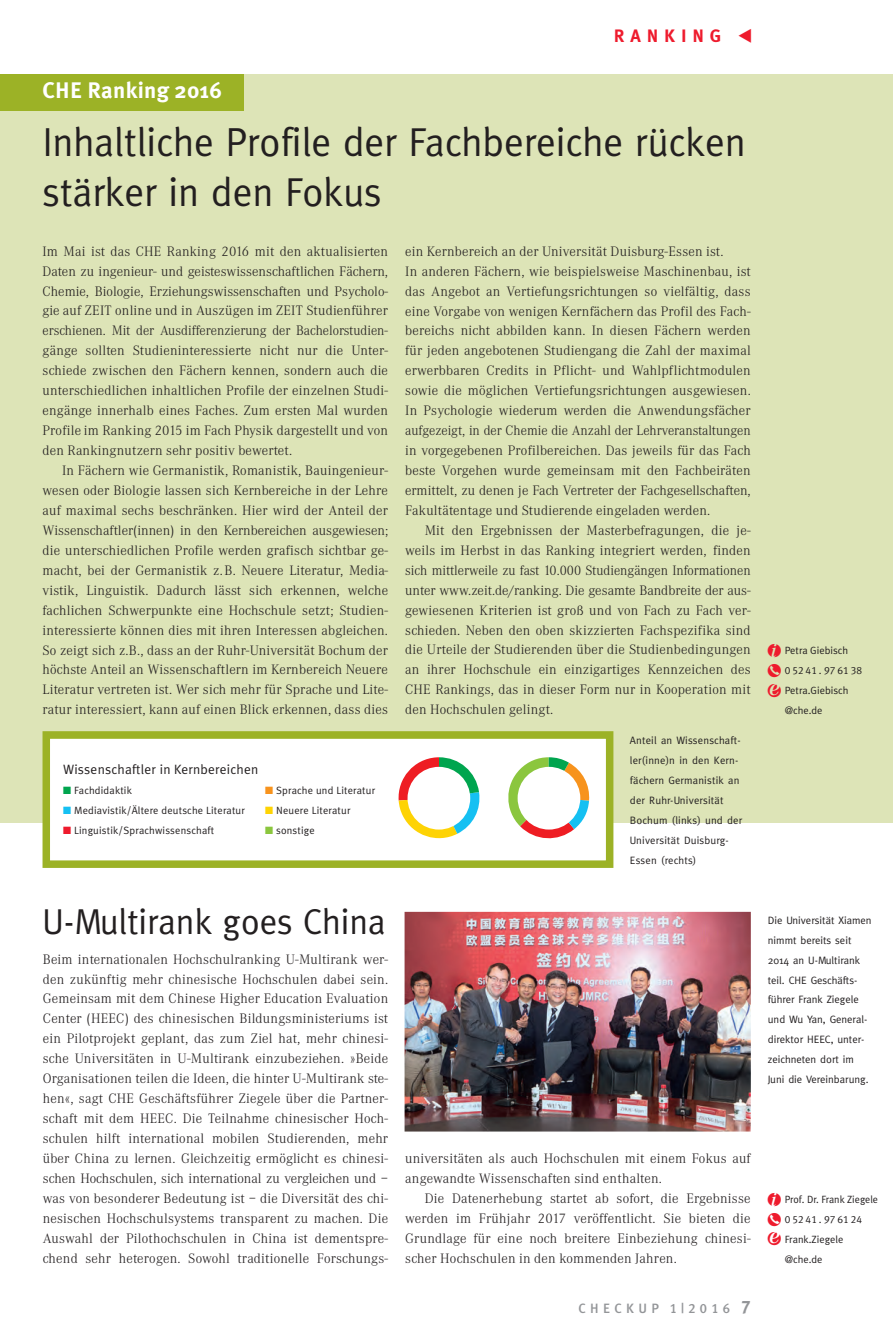
<style>
.page{position:relative;width:893px;height:1340px;background:#fff}
.page>*{position:absolute;margin:0;border:0;box-sizing:border-box;transform-origin:0 0}
.t1{font:40.5px/49.8px "Meta";color:#231f20}
.t2{font:36px "Meta";color:#231f20}
.t3{font:700 22.5px "Meta Plus";letter-spacing:.015em;color:#fff}
.t4{font:700 18px "Meta Plus";letter-spacing:.33em;color:#ee1b2d}
.t5{font:300 14.25px/20px "Corporate A";letter-spacing:.015em;color:#231f20;text-align:justify}
.t6{font:13.5px "Meta Plus Normal";letter-spacing:.015em;color:#231f20}
.t7{font:13.5px "Meta Plus Medium Caps";letter-spacing:.32em;color:#939598}
.t8{font:10.65px/20px "Meta";color:#231f20}
.t9{font:10.5px/20px "Meta Plus Normal";letter-spacing:.015em;color:#231f20}
.t10{font:10.5px "Meta Plus Normal Caps";letter-spacing:.015em;color:#231f20}
.s1{color:#00a54f}
.s2{color:#15c0f2}
.s3{color:#ee1b2d}
.s4{color:#f7931d}
.s5{color:#fed304}
.s6{color:#8bc63e}
.s7{font-family:"Meta Plus Bold Caps";font-size:18px}
</style>
<div class="page">
<div style="left:0;top:74px;width:893px;height:749px;background:#dde4b7"></div>
<div style="left:50px;top:738px;width:556px;height:122px;background:#fff"></div>
<div style="left:43px;top:731px;width:570px;height:137px;border:8px solid #9cb226"></div>
<svg style="left:399px;top:757px;width:81px;height:81px"></svg>
<svg style="left:508px;top:757px;width:81px;height:81px"></svg>
<div style="left:408px;top:766px;width:62px;height:63px;background:#fff;border-radius:50%"></div>
<div style="left:518px;top:766px;width:62px;height:63px;background:#fff;border-radius:50%"></div>
<div style="left:0;top:74px;width:244px;height:37px;background:#9cb226"></div>
<img style="left:405px;top:911px;width:346px;height:220px">
<h3 class="t3" style="left:43px;top:77px;width:181px">CHE Ranking 2016</h3>
<p class="t4" style="left:614px;top:26px;width:109px">RANKING</p>
<h1 class="t1" style="left:43px;top:117px;width:705px">Inhaltliche Profile der Fachbereiche rücken stärker in den Fokus</h1>
<p class="t5" style="left:43px;top:241px;width:347px">Im Mai ist das CHE Ranking 2016 mit den aktualisierten Daten zu ingenieur- und geisteswissenschaftlichen Fächern, Chemie, Biologie, Erziehungswissenschaften und Psycholo&shy;gie auf ZEIT online und in Auszügen im ZEIT Studienführer erschienen. Mit der Ausdifferenzierung der Bachelorstudien - gänge sollten Studieninteressierte nicht nur die Unter&shy;schiede zwischen den Fächern kennen, sondern auch die unterschiedlichen inhaltlichen Profile der einzelnen Studi&shy;engänge innerhalb eines Faches. Zum ersten Mal wurden Profile im Ranking 2015 im Fach Physik dargestellt und von den Rankingnutzern sehr positiv bewertet.</p>
<p class="t5" style="left:43px;top:460px;width:347px;text-indent:19px">In Fächern wie Germanistik, Romanistik, Bauingenieur&shy;wesen oder Biologie lassen sich Kernbereiche in der Lehre auf maximal sechs beschränken. Hier wird der Anteil der Wissenschaftler(innen) in den Kernbereichen ausgewiesen; die unterschiedlichen Profile werden grafisch sichtbar ge&shy;macht, bei der Germanistik z.B. Neuere Literatur, Media - vistik, Linguistik. Dadurch lässt sich erkennen, welche fach lichen Schwerpunkte eine Hochschule setzt; Studien - interessierte können dies mit ihren Interessen abgleichen.<br>So zeigt sich z.B., dass an der Ruhr-Universität Bochum der höchste Anteil an Wissenschaftlern im Kernbereich Neuere Literatur vertreten ist. Wer sich mehr für Sprache und Lite&shy;ratur interessiert, kann auf einen Blick erkennen, dass dies</p>
<p class="t5" style="left:405px;top:241px;width:347px;text-align:left">ein Kernbereich an der Universität Duisburg-Essen ist.<br>In anderen Fächern, wie beispielsweise Maschinenbau, ist das Angebot an Vertiefungsrichtungen so vielfältig, dass eine Vorgabe von wenigen Kernfächern das Profil des Fach&shy;bereichs nicht abbilden kann. In diesen Fächern werden für jeden angebotenen Studiengang die Zahl der maximal erwerbbaren Credits in Pflicht- und Wahlpflichtmodulen sowie die möglichen Vertiefungsrichtungen ausgewiesen.<br>In Psychologie wiederum werden die Anwendungsfächer aufgezeigt, in der Chemie die Anzahl der Lehrveranstaltungen in vorgegebenen Profilbereichen. Das jeweils für das Fach beste Vorgehen wurde gemeinsam mit den Fachbeiräten ermittelt, zu denen je Fach Vertreter der Fachgesellschaften, Fakultätentage und Studierende eingeladen werden.</p>
<p class="t5" style="left:405px;top:520px;width:347px;text-indent:19px">Mit den Ergebnissen der Masterbefragungen, die je&shy;weils im Herbst in das Ranking integriert werden, finden sich mittlerweile zu fast 10.000 Studiengängen Informationen unter www.zeit.de/ranking. Die gesamte Bandbreite der aus - gewiesenen Kriterien ist groß und von Fach zu Fach ver&shy;schieden. Neben den oben skizzierten Fachspezifika sind die Urteile der Studierenden über die Studienbedingungen an ihrer Hochschule ein einzigartiges Kennzeichen des CHE Rankings, das in dieser Form nur in Kooperation mit den Hochschulen gelingt.</p>
<p class="t6" style="left:63px;top:761px;width:197px">Wissenschaftler in Kernbereichen</p>
<p class="t9" style="left:63px;top:780px;width:70px"><span class="s1">■</span> Fachdidaktik</p>
<p class="t9" style="left:63px;top:800px;width:183px"><span class="s2">■</span> Mediavistik/Ältere deutsche Literatur</p>
<p class="t9" style="left:63px;top:820px;width:153px"><span class="s3">■</span> Linguistik/Sprachwissenschaft</p>
<p class="t9" style="left:265px;top:780px;width:112px"><span class="s4">■</span> Sprache und Literatur</p>
<p class="t9" style="left:265px;top:800px;width:87px"><span class="s5">■</span> Neuere Literatur</p>
<p class="t9" style="left:265px;top:820px;width:51px"><span class="s6">■</span> sonstige</p>
<p class="t8" style="left:630px;top:730px;width:114px">Anteil an Wissen schaft - ler(inne)n in den Kern - fächern Germanistik an der Ruhr-Universität<br>Bochum (links) und der<br>Universität Duisburg-<br>Essen (rechts)</p>
<p class="t9" style="left:785px;top:641px;width:65px">Petra Giebisch</p>
<p class="t10" style="left:785px;top:664px;width:79px">05241.976138</p>
<p class="t9" style="left:785px;top:680px;width:65px">Petra.Giebisch @che.de</p>
<h2 class="t2" style="left:43px;top:900px;width:345px">U-Multirank goes China</h2>
<p class="t5" style="left:43px;top:948px;width:347px">Beim internationalen Hochschulranking U-Multirank wer&shy;den zukünftig mehr chinesische Hochschulen dabei sein.<br>Gemeinsam mit dem Chinese Higher Education Evaluation Center (HEEC) des chinesischen Bildungsministeriums ist ein Pilotprojekt geplant, das zum Ziel hat, mehr chinesi&shy;sche Universitäten in U-Multirank einzubeziehen. »Beide Organisationen teilen die Ideen, die hinter U-Multirank ste&shy;hen«, sagt CHE Geschäftsführer Ziegele über die Partner&shy;schaft mit dem HEEC. Die Teilnahme chinesischer Hoch&shy;schulen hilft international mobilen Studierenden, mehr über China zu lernen. Gleichzeitig ermöglicht es chinesi&shy;schen Hochschulen, sich international zu vergleichen und – was von besonderer Bedeutung ist – die Diversität des chi&shy;nesischen Hochschulsystems transparent zu machen. Die Auswahl der Pilothochschulen in China ist dementspre&shy;chend sehr heterogen. Sowohl traditionelle Forschungs -</p>
<p class="t8" style="left:768px;top:910px;width:105px">Die Universität Xiamen nimmt bereits seit<br>2014 an U-Multirank teil. CHE Geschäfts - führer Frank Ziegele und Wu Yan, General - direktor HEEC, unter&shy;zeichneten dort im<br>Juni die Vereinbarung.</p>
<p class="t5" style="left:405px;top:1148px;width:347px">universitäten als auch Hochschulen mit einem Fokus auf angewandte Wissenschaften sind enthalten.</p>
<p class="t5" style="left:405px;top:1187px;width:347px;text-indent:19px">Die Datenerhebung startet ab sofort, die Ergebnisse werden im Frühjahr 2017 veröffentlicht. Sie bieten die Grundlage für eine noch breitere Einbeziehung chinesi&shy;scher Hochschulen in den kommenden Jahren.</p>
<p class="t7" style="left:579px;top:1299px;width:174px">CHECKUP 1|2016 <span class="s7">7</span></p>
<p class="t9" style="left:785px;top:1189px;width:95px">Prof. Dr. Frank Ziegele</p>
<p class="t10" style="left:785px;top:1212px;width:79px">05241.976124</p>
<p class="t9" style="left:785px;top:1229px;width:60px">Frank.Ziegele @che.de</p>
</div>
